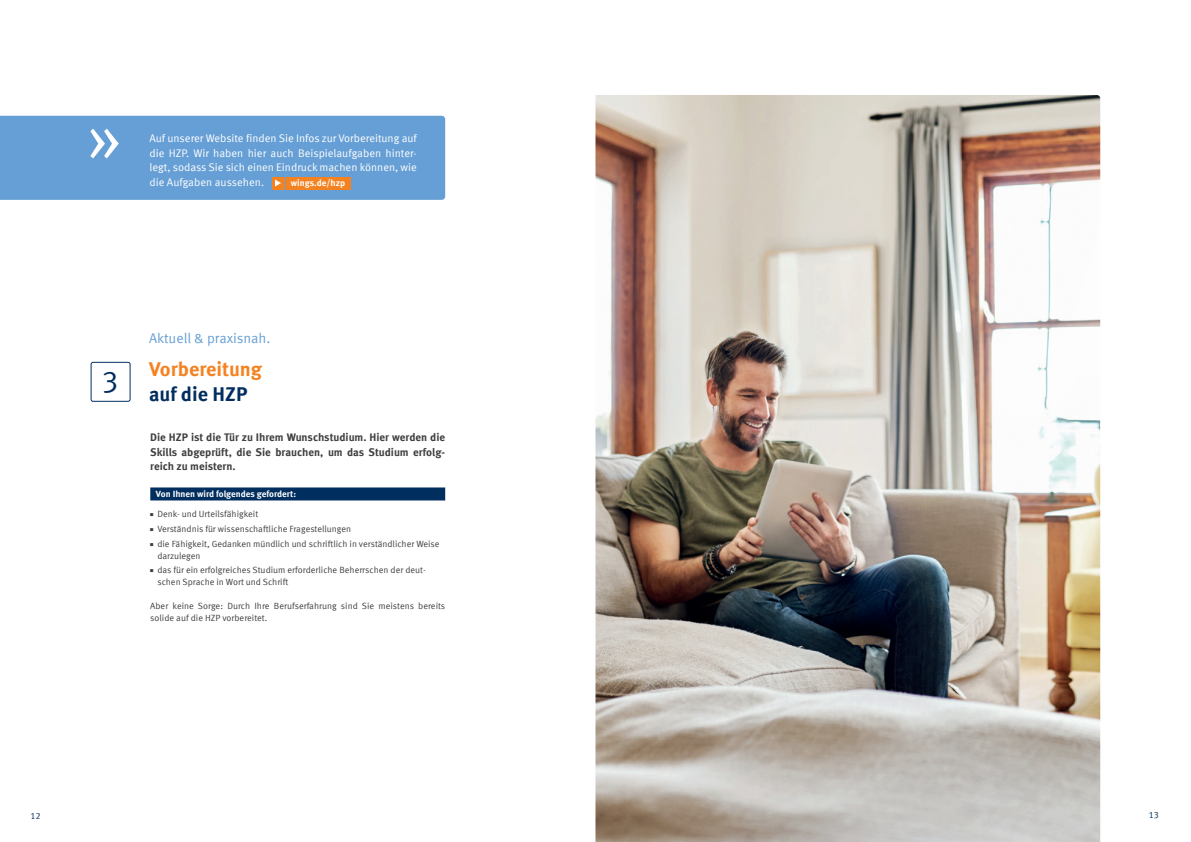
<style>
.page{position:relative;width:1191px;height:842px;background:#fff}
.page>*{position:absolute;margin:0;border:0;box-sizing:border-box;transform-origin:0 0}
.t1{font:70px "Meta Serif OT";color:#fff}
.t2{font:30px "Meta Offc Pro Norm";color:#002e5e}
.t3{font:700 20px "Meta Offc Pro";color:#f58220}
.t4{font:700 20px "Meta Offc Pro";color:#002e5e}
.t5{font:14px "Meta Offc Pro Norm";letter-spacing:-.005em;color:#669fd5}
.t6{font:11px/14.6px "Meta Offc Pro Norm";color:#fff;text-align:justify}
.t7{font:700 11px/14.6px "Meta Offc Pro";color:#3e3e3f;text-align:justify}
.t8{font:9px/11.9px "Meta Offc Pro Norm";color:#3e3e3f}
.t9{font:700 9px "Meta Offc Pro";color:#fff}
.t10{font:9px "Meta Offc Pro Norm";color:#002e5e}
.s1{font-size:4px}
</style>
<div class="page">
<div style="left:91px;top:362px;width:39px;height:40px;border:1px solid #002e5e;border-radius:2px"></div>
<div style="left:150px;top:487px;width:295px;height:13px;background:#002e5e"></div>
<div style="left:0;top:116px;width:445px;height:84px;background:#669fd5"></div>
<div style="left:286px;top:177px;width:65px;height:12px;background:#f58220"></div>
<img style="left:595px;top:95px;width:505px;height:747px">
<h1 class="t1" style="left:87px;top:92px;width:37px">»</h1>
<p class="t6" style="left:149px;top:130px;width:269px">Auf unserer Website finden Sie Infos zur Vorbereitung auf die HZP. Wir haben hier auch Beispielaufgaben hinter&shy;legt, sodass Sie sich einen Eindruck machen können, wie die Aufgaben aussehen.</p>
<p class="t9" style="left:291px;top:175px;width:56px">wings.de/hzp</p>
<h2 class="t2" style="left:102px;top:359px;width:19px">3</h2>
<h3 class="t5" style="left:149px;top:327px;width:123px">Aktuell &amp; praxisnah.</h3>
<h3 class="t3" style="left:149px;top:354px;width:115px">Vorbereitung</h3>
<h3 class="t4" style="left:149px;top:379px;width:100px">auf die HZP</h3>
<p class="t7" style="left:150px;top:429px;width:296px">Die HZP ist die Tür zu Ihrem Wunschstudium. Hier werden die Skills abgeprüft, die Sie brauchen, um das Studium erfolg&shy;reich zu meistern.</p>
<p class="t9" style="left:156px;top:487px;width:142px">Von Ihnen wird folgendes gefordert:</p>
<p class="t8" style="left:150px;top:508px;width:109px"><span class="s1">■</span> Denk- und Urteilsfähigkeit</p>
<p class="t8" style="left:150px;top:522px;width:202px"><span class="s1">■</span> Verständnis für wissenschaftliche Fragestellungen</p>
<p class="t8" style="left:157px;top:537px;width:284px;text-indent:-7px"><span class="s1">■</span> die Fähigkeit, Gedanken mündlich und schriftlich in verständlicher Weise darzulegen</p>
<p class="t8" style="left:157px;top:564px;width:270px;text-indent:-7px"><span class="s1">■</span> das für ein erfolgreiches Studium erforderliche Beherrschen der deut&shy;schen Sprache in Wort und Schrift</p>
<p class="t8" style="left:150px;top:599px;width:296px">Aber keine Sorge: Durch Ihre Berufserfahrung sind Sie meistens bereits solide auf die HZP vorbereitet.</p>
<p class="t10" style="left:30px;top:809px;width:12px">12</p>
<p class="t10" style="left:1148px;top:808px;width:12px">13</p>
</div>
